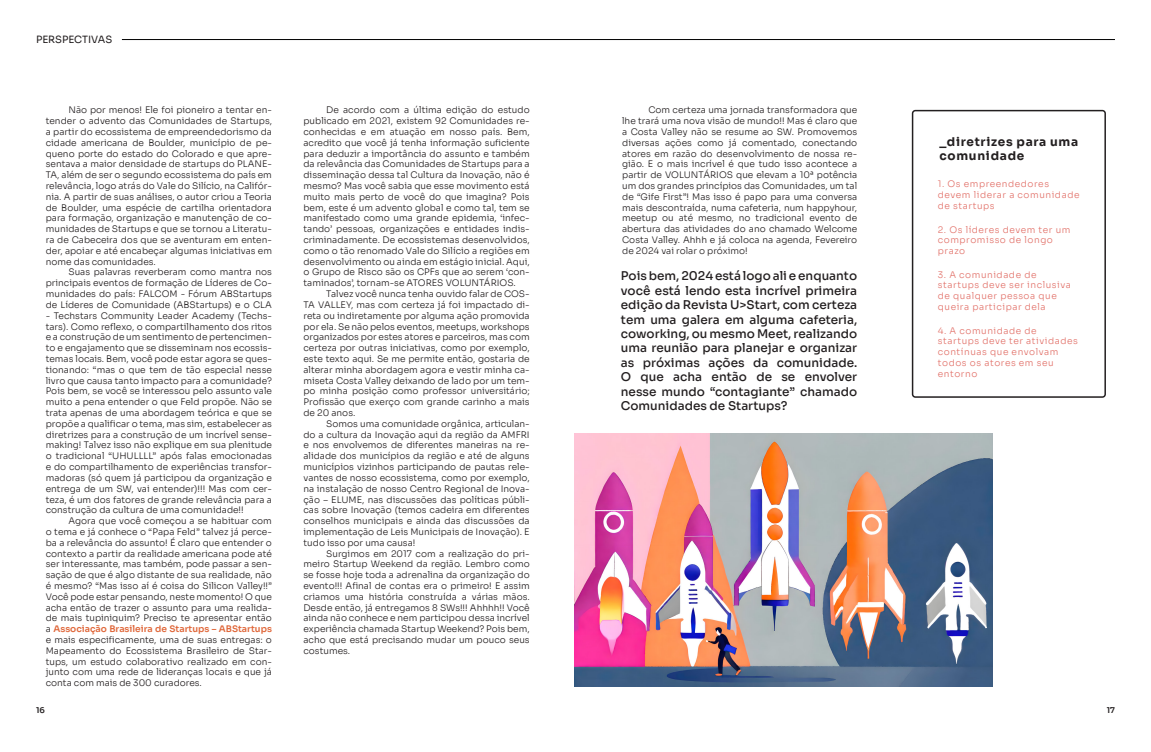
<style>
.page{position:relative;width:1151px;height:752px;background:#fff}
.page>*{position:absolute;margin:0;border:0;box-sizing:border-box;transform-origin:0 0}
.t1{font:500 12px/14.4px "Sora";color:#231f20;text-align:justify}
.t2{font:700 12px/14.4px "Sora";letter-spacing:.06em;color:#231f20}
.t3{font:10px "Sora";letter-spacing:-.005em;color:#231f20}
.corpo_de_texto_sora{font:300 9px/10.8px "Sora";color:#231f20;text-align:justify}
.corpo_de_texto_brand{font:300 9px/10.8px "Sora";color:#231f20;text-align:justify}
.t4{font:300 9px/10.8px "Sora";letter-spacing:.06em;color:#e2726a}
.t5{font:600 8px "Sora";color:#231f20}
.s1{font-weight:600;color:#e0683b}
</style>
<div class="page">
<img style="left:574px;top:433px;width:418px;height:253px">
<div style="left:912px;top:110px;width:194px;height:287px;border:2px solid #231f20;border-radius:3px"></div>
<hr style="left:122px;top:39px;width:993px;height:1px;background:#000">
<p class="t3" style="left:36px;top:31px;width:78px">PERSPECTIVAS</p>
<p class="corpo_de_texto_sora" style="left:46px;top:104px;width:228px;text-indent:23px">Não por menos! Ele foi pioneiro a tentar en&shy;tender o advento das Comunidades de Startups, a partir do ecossistema de empreendedorismo da cidade americana de Boulder, município de pe&shy;queno porte do estado do Colorado e que apre&shy;sentava a maior densidade de startups do PLANE-TA, além de ser o segundo ecossistema do país em relevância, logo atrás do Vale do Silício, na Califór&shy;nia. A partir de suas análises, o autor criou a Teoria de Boulder, uma espécie de cartilha orientadora para formação, organização e manutenção de co&shy;munidades de Startups e que se tornou a Literatu&shy;ra de Cabeceira dos que se aventuram em enten&shy;der, apoiar e até encabeçar algumas iniciativas em nome das comunidades.</p>
<p class="corpo_de_texto_sora" style="left:46px;top:266px;width:228px;text-indent:23px">Suas palavras reverberam como mantra nos principais eventos de formação de Líderes de Co&shy;munidades do país: FALCOM - Fórum ABStartups de Líderes de Comunidade (ABStartups) e o CLA</p>
<p class="corpo_de_texto_sora" style="left:46px;top:309px;width:228px">- Techstars Community Leader Academy (Techs&shy;tars). Como reflexo, o compartilhamento dos ritos e a construção de um sentimento de pertencimen&shy;to e engajamento que se disseminam nos ecossis&shy;temas locais. Bem, você pode estar agora se ques&shy;tionando: “mas o que tem de tão especial nesse livro que causa tanto impacto para a comunidade?<br>Pois bem, se você se interessou pelo assunto vale muito a pena entender o que Feld propõe. Não se trata apenas de uma abordagem teórica e que se propõe a qualificar o tema, mas sim, estabelecer as diretrizes para a construção de um incrível sense&shy;making! Talvez isso não explique em sua plenitude o tradicional “UHULLLL” após falas emocionadas e do compartilhamento de experiências transfor&shy;madoras (só quem já participou da organização e entrega de um SW, vai entender)!!! Mas com cer&shy;teza, é um dos fatores de grande relevância para a construção da cultura de uma comunidade!!</p>
<p class="corpo_de_texto_sora" style="left:46px;top:514px;width:228px;text-indent:23px">Agora que você começou a se habituar com o tema e já conhece o “Papa Feld” talvez já perce&shy;ba a relevância do assunto! É claro que entender o contexto a partir da realidade americana pode até ser interessante, mas também, pode passar a sen&shy;sação de que é algo distante de sua realidade, não é mesmo? “Mas isso aí é coisa do Silicon Valley!!” Você pode estar pensando, neste momento! O que acha então de trazer o assunto para uma realida&shy;de mais tupiniquim? Preciso te apresentar então a <span class="s1">Associação Brasileira de Startups – ABStartups </span>e mais especificamente, uma de suas entregas: o Mapeamento do Ecossistema Brasileiro de Star&shy;tups, um estudo colaborativo realizado em con&shy;junto com uma rede de lideranças locais e que já conta com mais de 300 curadores.</p>
<p class="corpo_de_texto_sora" style="left:303px;top:104px;width:228px;text-indent:23px">De acordo com a última edição do estudo publicado em 2021, existem 92 Comunidades re&shy;conhecidas e em atuação em nosso país. Bem, acredito que você já tenha informação suficiente para deduzir a importância do assunto e também da relevância das Comunidades de Startups para a disseminação dessa tal Cultura da Inovação, não é mesmo? Mas você sabia que esse movimento está muito mais perto de você do que imagina? Pois bem, este é um advento global e como tal, tem se manifestado como uma grande epidemia, ‘infec&shy;tando’ pessoas, organizações e entidades indis&shy;criminadamente. De ecossistemas desenvolvidos, como o tão renomado Vale do Silício a regiões em desenvolvimento ou ainda em estágio inicial. Aqui, o Grupo de Risco são os CPFs que ao serem ‘con&shy;taminados’, tornam-se ATORES VOLUNTÁRIOS.</p>
<p class="corpo_de_texto_sora" style="left:303px;top:287px;width:228px;text-indent:23px">Talvez você nunca tenha ouvido falar de COS-TA VALLEY, mas com certeza já foi impactado di&shy;reta ou indiretamente por alguma ação promovida por ela. Se não pelos eventos, meetups, workshops organizados por estes atores e parceiros, mas com certeza por outras iniciativas, como por exemplo, este texto aqui. Se me permite então, gostaria de alterar minha abordagem agora e vestir minha ca&shy;miseta Costa Valley deixando de lado por um tem&shy;po minha posição como professor universitário; Profissão que exerço com grande carinho a mais de 20 anos.</p>
<p class="corpo_de_texto_sora" style="left:303px;top:417px;width:228px;text-indent:23px">Somos uma comunidade orgânica, articulan&shy;do a cultura da Inovação aqui da região da AMFRI e nos envolvemos de diferentes maneiras na re&shy;alidade dos municípios da região e até de alguns municípios vizinhos participando de pautas rele&shy;vantes de nosso ecossistema, como por exemplo, na instalação de nosso Centro Regional de Inova&shy;ção – ELUME, nas discussões das políticas públi&shy;cas sobre Inovação (temos cadeira em diferentes conselhos municipais e ainda das discussões da implementação de Leis Municipais de Inovação). E tudo isso por uma causa!</p>
<p class="corpo_de_texto_sora" style="left:303px;top:547px;width:228px;text-indent:23px">Surgimos em 2017 com a realização do pri&shy;meiro Startup Weekend da região. Lembro como se fosse hoje toda a adrenalina da organização do evento!!! Afinal de contas era o primeiro! E assim criamos uma história construída a várias mãos.<br>Desde então, já entregamos 8 SWs!!! Ahhhh!! Você ainda não conhece e nem participou dessa incrível experiência chamada Startup Weekend? Pois bem, acho que está precisando mudar um pouco seus costumes.</p>
<p class="corpo_de_texto_brand" style="left:622px;top:104px;width:237px;text-indent:26px">Com certeza uma jornada transformadora que lhe trará uma nova visão de mundo!! Mas é claro que a Costa Valley não se resume ao SW. Promovemos diversas ações como já comentado, conectando atores em razão do desenvolvimento de nossa re&shy;gião. E o mais incrível é que tudo isso acontece a partir de VOLUNTÁRIOS que elevam a 10ª potência um dos grandes princípios das Comunidades, um tal de “Gife First”! Mas isso é papo para uma conversa mais descontraída, numa cafeteria, num happyhour, meetup ou até mesmo, no tradicional evento de abertura das atividades do ano chamado Welcome Costa Valley. Ahhh e já coloca na agenda, Fevereiro de 2024 vai rolar o próximo!</p>
<p class="t1" style="left:621px;top:267px;width:238px">Pois bem, 2024 está logo ali e enquanto você está lendo esta incrível primeira edição da Revista U&gt;Start, com certeza tem uma galera em alguma cafeteria, coworking, ou mesmo Meet, realizando uma reunião para planejar e organizar as próximas ações da comunidade.<br>O que acha então de se envolver nesse mundo “contagiante” chamado Comunidades de Startups?</p>
<p class="t2" style="left:939px;top:133px;width:140px">_diretrizes para uma comunidade</p>
<p class="t4" style="left:938px;top:178px;width:143px">1. Os empreendedores devem liderar a comunidade de startups</p>
<p class="t4" style="left:938px;top:223px;width:134px">2. Os líderes devem ter um compromisso de longo prazo</p>
<p class="t4" style="left:938px;top:268px;width:135px">3. A comunidade de startups deve ser inclusiva de qualquer pessoa que queira participar dela</p>
<p class="t4" style="left:938px;top:324px;width:142px">4. A comunidade de startups deve ter atividades contínuas que envolvam todos os atores em seu entorno</p>
<p class="t5" style="left:36px;top:703px;width:10px">16</p>
<p class="t5" style="left:1107px;top:703px;width:10px">17</p>
</div>
